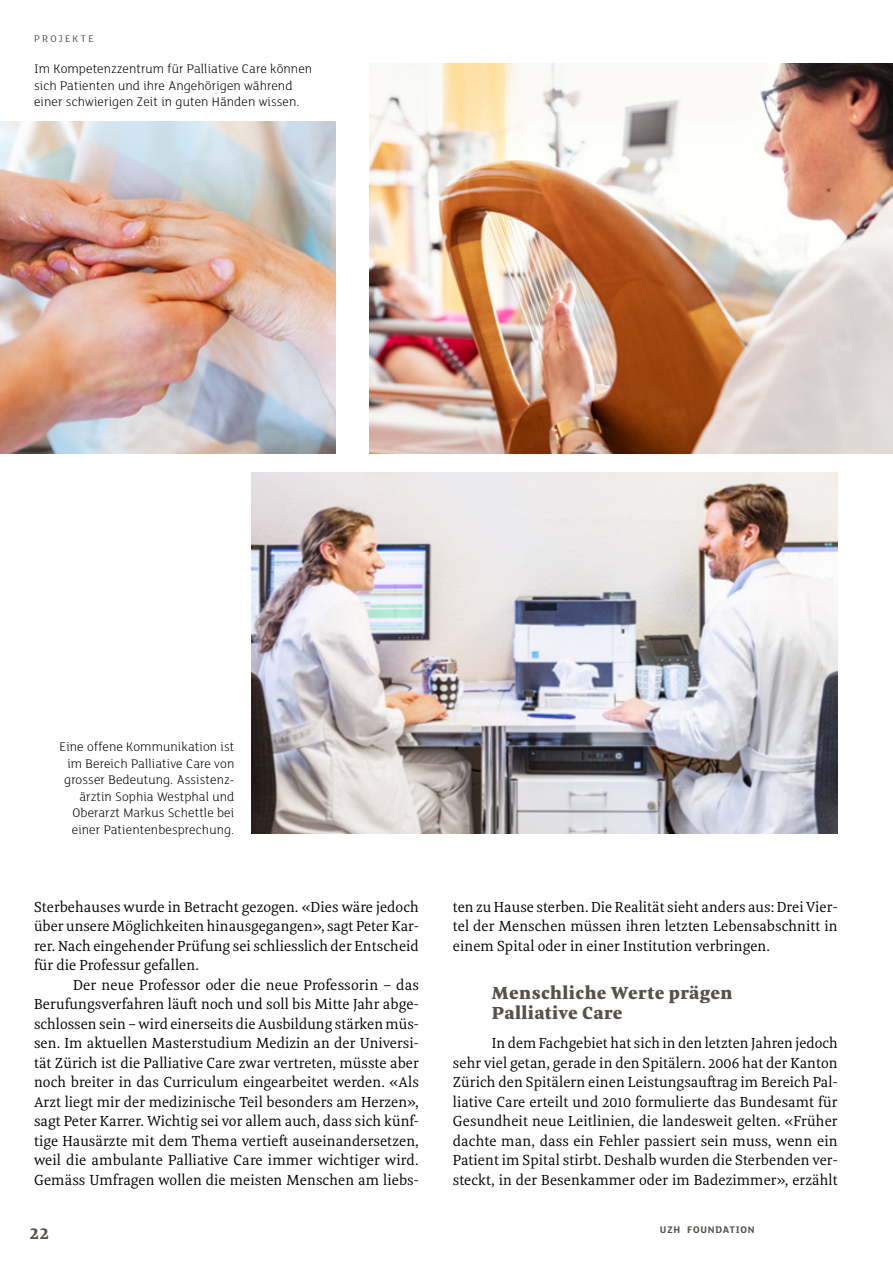
<style>
.page{position:relative;width:893px;height:1263px;background:#fff}
.page>*{position:absolute;margin:0;border:0;box-sizing:border-box;transform-origin:0 0}
.t1{font:900 18px/19.5px "Meret Pro";letter-spacing:.02em;color:#55524e}
.t2{font:700 18px "Meret Pro";color:#55524e}
.t3{font:15px/19.5px "Meret Pro";letter-spacing:.005em;color:#000;text-align:justify}
.t4{font:300 13.5px/16.5px "FS Lola";letter-spacing:.01em;color:#000}
.t5{font:700 10.5px "FS Lola";letter-spacing:.07em;color:#55524e}
.t6{font:10.5px "FS Lola";letter-spacing:.215em;color:#55524e}
</style>
<div class="page">
<img style="left:251px;top:473px;width:587px;height:361px">
<img style="left:0;top:122px;width:335px;height:331px">
<img style="left:369px;top:63px;width:524px;height:390px">
<p class="t6" style="left:34px;top:32px;width:61px">PROJEKTE</p>
<p class="t4" style="left:34px;top:60px;width:280px">Im Kompetenzzentrum für Palliative Care können sich Patienten und ihre Angehörigen während einer schwierigen Zeit in guten Händen wissen.</p>
<p class="t4" style="left:60px;top:738px;width:176px;text-align:right">Eine offene Kommunikation ist im Bereich Palliative Care von grosser Bedeutung. Assistenz&shy;ärztin Sophia Westphal und<br>Oberarzt Markus Schettle bei einer Patientenbesprechung.</p>
<p class="t3" style="left:34px;top:897px;width:386px">Sterbehauses wurde in Betracht gezogen. «Dies wäre jedoch über unsere Möglichkeiten hinausgegangen», sagt Peter Kar&shy;rer. Nach eingehender Prüfung sei schliesslich der Entscheid für die Professur gefallen.</p>
<p class="t3" style="left:34px;top:975px;width:386px;text-indent:39px">Der neue Professor oder die neue Professorin – das Berufungsverfahren läuft noch und soll bis Mitte Jahr abge&shy;schlossen sein – wird einerseits die Ausbildung stärken müs&shy;sen. Im aktuellen Masterstudium Medizin an der Universi&shy;tät Zürich ist die Palliative Care zwar vertreten, müsste aber noch breiter in das Curriculum eingearbeitet werden. «Als Arzt liegt mir der medizinische Teil besonders am Herzen», sagt Peter Karrer. Wichtig sei vor allem auch, dass sich künf&shy;tige Hausärzte mit dem Thema vertieft auseinandersetzen, weil die ambulante Palliative Care immer wichtiger wird.<br>Gemäss Umfragen wollen die meisten Menschen am liebs-</p>
<p class="t2" style="left:30px;top:1220px;width:21px">22</p>
<p class="t3" style="left:453px;top:897px;width:386px">ten zu Hause sterben. Die Realität sieht anders aus: Drei Vier&shy;tel der Menschen müssen ihren letzten Lebensabschnitt in einem Spital oder in einer Institution verbringen.</p>
<p class="t1" style="left:492px;top:983px;width:242px">Menschliche Werte prägen<br>Palliative Care</p>
<p class="t3" style="left:453px;top:1033px;width:386px;text-indent:39px">In dem Fachgebiet hat sich in den letzten Jahren jedoch sehr viel getan, gerade in den Spitälern. 2006 hat der Kanton Zürich den Spitälern einen Leistungsauftrag im Bereich Pal&shy;liative Care erteilt und 2010 formulierte das Bundesamt für Gesundheit neue Leitlinien, die landesweit gelten. «Früher dachte man, dass ein Fehler passiert sein muss, wenn ein Patient im Spital stirbt. Deshalb wurden die Sterbenden ver&shy;steckt, in der Besenkammer oder im Badezimmer», erzählt</p>
<p class="t5" style="left:660px;top:1222px;width:97px">UZH FOUNDATION</p>
</div>
